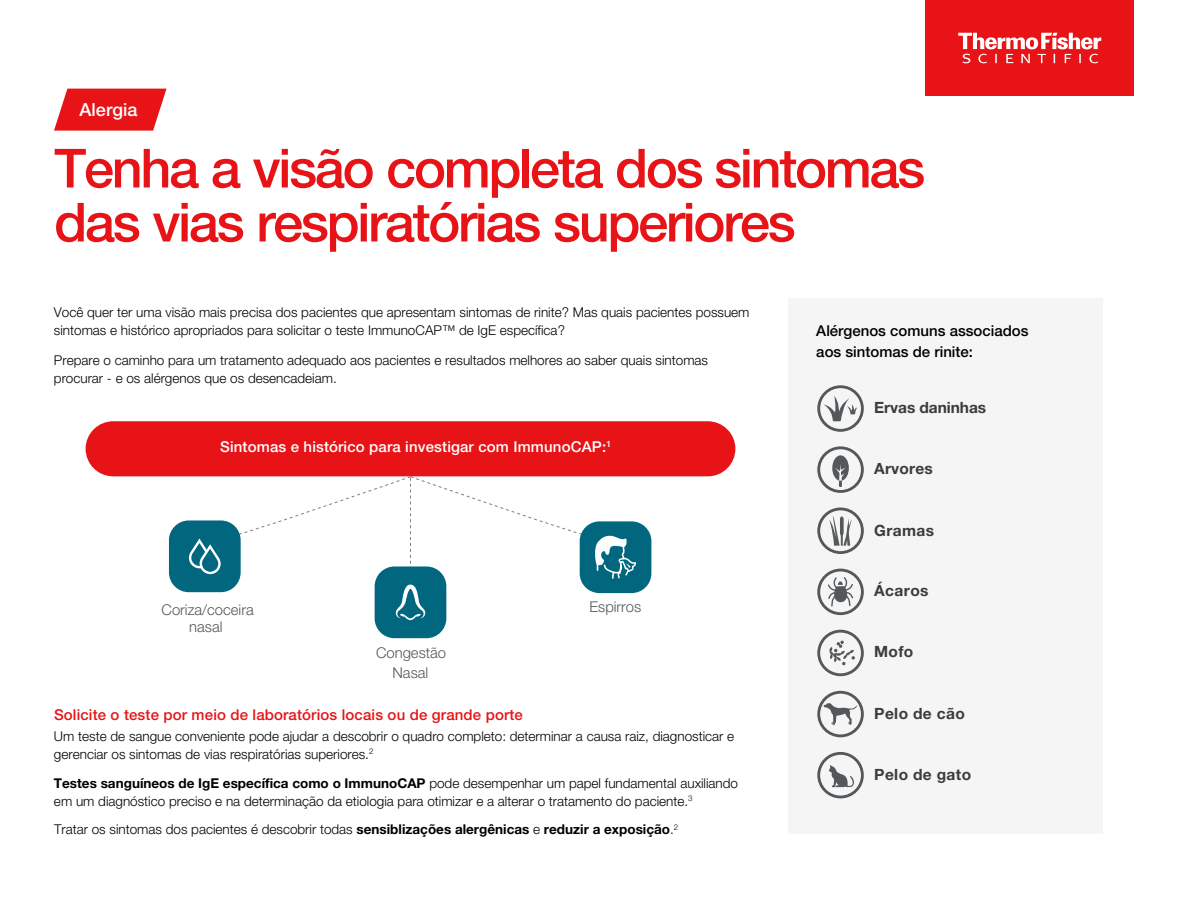
<style>
.page{position:relative;width:1188px;height:918px;background:#fff}
.page>*{position:absolute;margin:0;border:0;box-sizing:border-box;transform-origin:0 0}
.t1{font:500 54px/54px "Helvetica Neue";letter-spacing:-.04em;color:#e71316}
.t2{font:500 18px "Helvetica Neue LTW1 G";color:#fff}
.t3{font:700 15.45px "Helvetica Neue LTW1 G";letter-spacing:.025em;color:#3c3c3b}
.t4{font:700 15.45px "Helvetica Neue LTW1 G";letter-spacing:-.005em;color:#3c3c3b}
.t5{font:500 15px "Helvetica Neue";letter-spacing:.01em;color:#e71316}
.t6{font:500 15px "Helvetica Neue LTW1 G";letter-spacing:.01em;color:#fff}
.t7{font:500 15px/21px "Helvetica Neue LTW1 G";color:#000}
.t8{font:300 14.85px/20px "Helvetica Neue LTW1 G";color:#54585a;text-align:center}
.t9{font:300 13.5px/18px "Helvetica Neue";color:#000}
.t10{font:300 13.5px/18px "Helvetica Neue LTW1 G";color:#000}
.s1{font-weight:700}
</style>
<div class="page">
<div style="left:926px;top:0;width:208px;height:96px;background:#e71316"></div>
<svg style="left:958px;top:33px;width:143px;height:30px"></svg>
<svg style="left:54px;top:89px;width:113px;height:42px"></svg>
<div style="left:788px;top:298px;width:315px;height:536px;background:#f5f5f5"></div>
<svg style="left:828px;top:577px;width:25px;height:30px"></svg>
<div style="left:817px;top:569px;width:47px;height:46px;border:3px solid #54585a;border-radius:50%"></div>
<div style="left:817px;top:691px;width:47px;height:46px;border:3px solid #54585a;border-radius:50%"></div>
<svg style="left:824px;top:703px;width:34px;height:22px"></svg>
<svg style="left:824px;top:396px;width:34px;height:25px"></svg>
<div style="left:817px;top:385px;width:47px;height:47px;border:3px solid #54585a;border-radius:50%"></div>
<div style="left:817px;top:446px;width:47px;height:47px;border:3px solid #54585a;border-radius:50%"></div>
<svg style="left:832px;top:455px;width:17px;height:32px"></svg>
<div style="left:817px;top:630px;width:47px;height:46px;border:3px solid #54585a;border-radius:50%"></div>
<svg style="left:829px;top:641px;width:26px;height:24px"></svg>
<div style="left:817px;top:508px;width:47px;height:46px;border:3px solid #54585a;border-radius:50%"></div>
<svg style="left:829px;top:516px;width:23px;height:30px"></svg>
<div style="left:817px;top:752px;width:47px;height:46px;border:3px solid #54585a;border-radius:50%"></div>
<svg style="left:829px;top:765px;width:25px;height:22px"></svg>
<div style="left:86px;top:421px;width:649px;height:55px;background:#e71316;border-radius:28px"></div>
<div style="left:375px;top:566px;width:71px;height:72px;background:#00677f;border-radius:20px"></div>
<div style="left:169px;top:520px;width:72px;height:72px;background:#00677f;border-radius:20px"></div>
<svg style="left:189px;top:539px;width:32px;height:35px"></svg>
<div style="left:580px;top:521px;width:71px;height:72px;background:#00677f;border-radius:20px"></div>
<svg style="left:227px;top:476px;width:409px;height:144px"></svg>
<h2 class="t2" style="left:80px;top:99px;width:59px">Alergia</h2>
<h1 class="t1" style="left:54px;top:141px;width:873px">Tenha a visão completa dos sintomas das vias respiratórias superiores</h1>
<p class="t9" style="left:54px;top:303px;width:697px">Você quer ter uma visão mais precisa dos pacientes que apresentam sintomas de rinite? Mas quais pacientes possuem sintomas e histórico apropriados para solicitar o teste ImmunoCAP™ de IgE específica?</p>
<p class="t9" style="left:54px;top:351px;width:656px">Prepare o caminho para um tratamento adequado aos pacientes e resultados melhores ao saber quais sintomas procurar - e os alérgenos que os desencadeiam.</p>
<p class="t6" style="left:220px;top:438px;width:392px">Sintomas e histórico para investigar com ImmunoCAP:<sup>1</sup></p>
<p class="t8" style="left:162px;top:602px;width:94px;line-height:16.8px">Coriza/coceira nasal</p>
<p class="t8" style="left:589px;top:597px;width:53px">Espirros</p>
<p class="t8" style="left:376px;top:643px;width:72px">Congestão<br>Nasal</p>
<p class="t5" style="left:54px;top:705px;width:471px">Solicite o teste por meio de laboratórios locais ou de grande porte</p>
<p class="t9" style="left:54px;top:727px;width:682px">Um teste de sangue conveniente pode ajudar a descobrir o quadro completo: determinar a causa raiz, diagnosticar e gerenciar os sintomas de vias respiratórias superiores.<sup>2</sup></p>
<p class="t10" style="left:54px;top:774px;width:686px"><span class="s1">Testes sanguíneos de IgE específica como o ImmunoCAP</span> pode desempenhar um papel fundamental auxiliando em um diagnóstico preciso e na determinação da etiologia para otimizar e a alterar o tratamento do paciente.<sup>3</sup></p>
<p class="t10" style="left:54px;top:820px;width:626px">Tratar os sintomas dos pacientes é descobrir todas <span class="s1">sensiblizações alergênicas</span> e <span class="s1">reduzir a exposição</span>.<sup>2</sup></p>
<p class="t7" style="left:816px;top:320px;width:214px">Alérgenos comuns associados aos sintomas de rinite:</p>
<p class="t4" style="left:874px;top:398px;width:114px">Ervas daninhas</p>
<p class="t3" style="left:874px;top:459px;width:60px">Arvores</p>
<p class="t3" style="left:874px;top:521px;width:61px">Gramas</p>
<p class="t3" style="left:874px;top:581px;width:56px">Ácaros</p>
<p class="t3" style="left:874px;top:642px;width:41px">Mofo</p>
<p class="t3" style="left:874px;top:704px;width:92px">Pelo de cão</p>
<p class="t3" style="left:874px;top:765px;width:99px">Pelo de gato</p>
</div>
